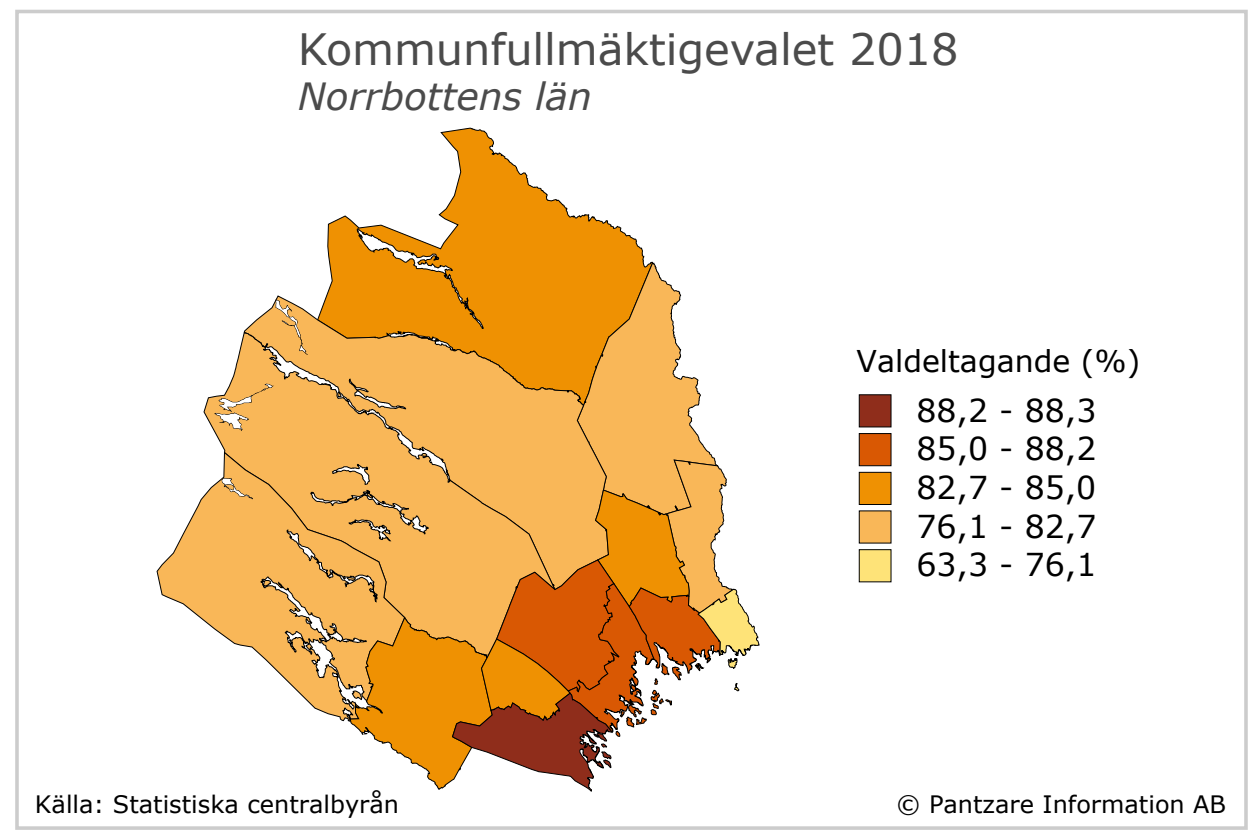
<style>
.page{position:relative;width:1260px;height:840px;background:#fff}
.page>*{position:absolute;margin:0;border:0;box-sizing:border-box;transform-origin:0 0}
.t1{font:43.2px "Verdana";letter-spacing:-.005em;color:#4b4b4b}
.t2{font:italic 37.5px "Verdana";color:#4b4b4b}
.t3{font:31.5px/38.7px "Verdana";color:#000;text-align:justify}
.t4{font:30px "Verdana";color:#000}
.t5{font:24px "Verdana";color:#000}
</style>
<div class="page">
<div style="left:15px;top:10px;width:1233px;height:820px;border:4px solid #ccc"></div>
<svg style="left:564px;top:205px;width:56px;height:22px"></svg>
<svg style="left:327px;top:127px;width:237px;height:100px"></svg>
<svg style="left:156px;top:485px;width:57px;height:143px"></svg>
<svg style="left:213px;top:227px;width:547px;height:565px"></svg>
<div style="left:859px;top:395px;width:32px;height:32px;background:#8f2d1b"></div>
<div style="left:859px;top:434px;width:32px;height:32px;background:#d95803;border:1px solid #000"></div>
<div style="left:859px;top:472px;width:32px;height:33px;background:#ef9102;border:1px solid #000"></div>
<div style="left:859px;top:511px;width:32px;height:32px;background:#f9b758"></div>
<div style="left:859px;top:550px;width:32px;height:32px;background:#fee378"></div>
<h1 class="t1" style="left:298px;top:19px;width:662px">Kommunfullmäktigevalet 2018</h1>
<h2 class="t2" style="left:298px;top:70px;width:295px">Norrbottens län</h2>
<p class="t4" style="left:857px;top:341px;width:285px">Valdeltagande (%)</p>
<h3 class="t3" style="left:917px;top:390px;width:181px">88,2 - 88,3<br>85,0 - 88,2<br>82,7 - 85,0<br>76,1 - 82,7<br>63,3 - 76,1</h3>
<p class="t5" style="left:35px;top:788px;width:366px">Källa: Statistiska centralbyrån</p>
<p class="t5" style="left:897px;top:788px;width:331px">© Pantzare Information AB</p>
</div>
